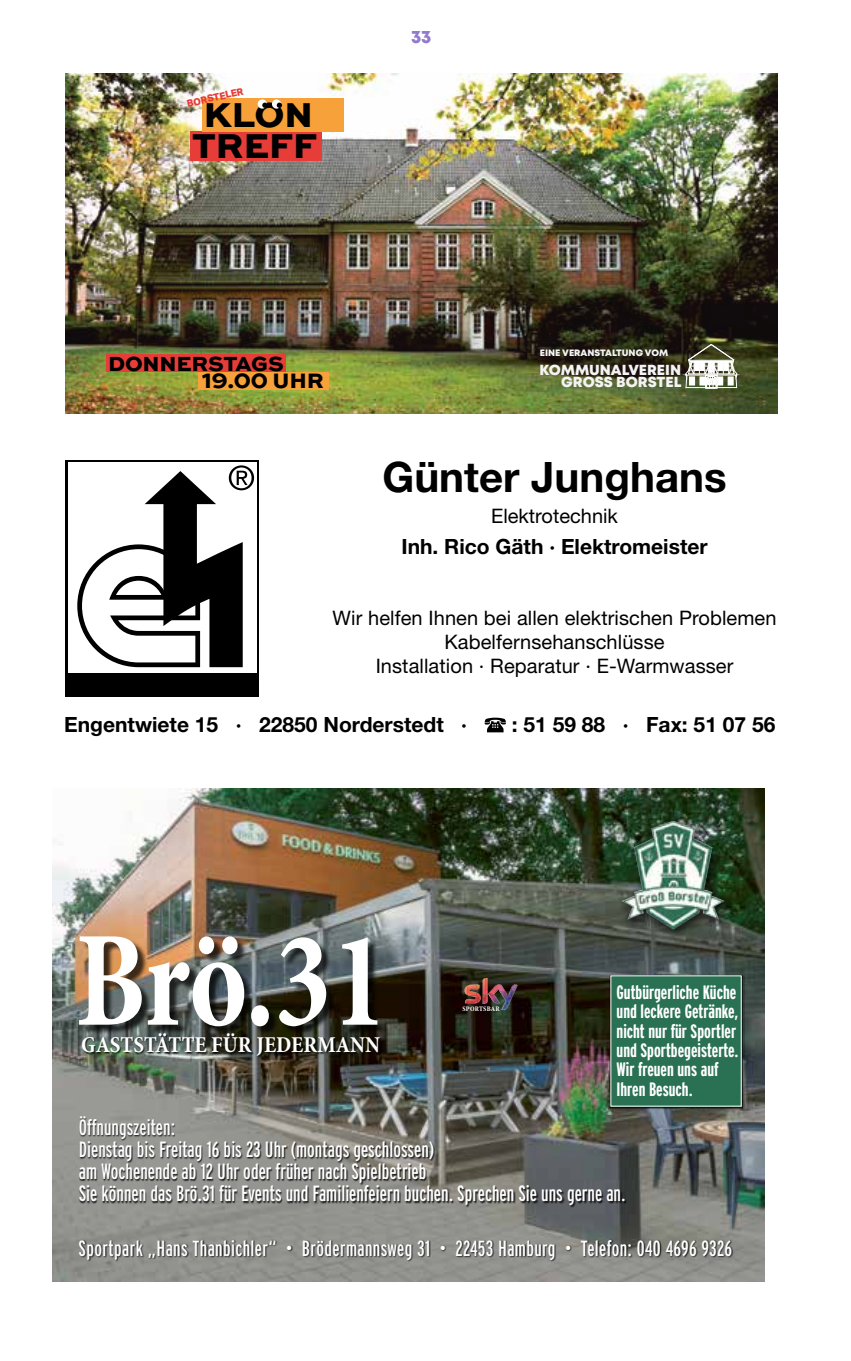
<style>
.page{position:relative;width:851px;height:1361px;background:#fff}
.page>*{position:absolute;margin:0;border:0;box-sizing:border-box;transform-origin:0 0}
.t1{font:700 condensed 137.4px "Minion Pro";color:#fff;scale:.88 1}
.t2{font:700 42px "Helvetica Neue LT";color:#000}
.t3{font:800 36.4px/31.2px "Sweet Sans Pro";letter-spacing:-.01em;color:#000;text-align:center}
.t4{font:700 condensed 22.8px "Minion Pro";color:#fff}
.t5{font:22px/22px "Interstate Compressed";color:#fff}
.t6{font:800 22px "Sweet Sans Pro";letter-spacing:-.01em;color:#000}
.t7{font:800 21.6px "Sweet Sans Pro";letter-spacing:-.01em;color:#000}
.t8{font:700 21px "Helvetica Neue LT";color:#000}
.t9{font:20px/24px "Helvetica Neue LT";letter-spacing:.005em;color:#000;text-align:center}
.t10{font:700 19.4px/19.4px "Interstate Compressed";color:#fff}
.t11{font:800 18px "Mont";color:#927acc}
.t12{font:800 14.6px/12.2px "Mont";color:#f3f3f3;text-align:right}
.t13{font:800 9.8px "Aktiv Grotesk";color:#e63d38}
.t14{font:800 9.2px "Mont";color:#f3f3f3}
.t15{font:700 condensed 7px "Minion Pro";letter-spacing:.025em;color:#fff}
</style>
<div class="page">
<img style="left:52px;top:788px;width:712px;height:493px">
<img style="left:619px;top:818px;width:113px;height:120px">
<img style="left:621px;top:821px;width:51px;height:98px">
<img style="left:609px;top:974px;width:135px;height:135px">
<div style="left:610px;top:976px;width:131px;height:130px;background:#2a7154"></div>
<img style="left:464px;top:978px;width:53px;height:33px">
<img style="left:76px;top:911px;width:324px;height:175px">
<img style="left:81px;top:1032px;width:302px;height:31px">
<img style="left:77px;top:1236px;width:657px;height:26px">
<img style="left:77px;top:1115px;width:551px;height:93px">
<svg style="left:484px;top:717px;width:22px;height:15px"></svg>
<div style="left:65px;top:460px;width:194px;height:237px;background:#000"></div>
<div style="left:68px;top:463px;width:188px;height:210px;background:#fff"></div>
<svg style="left:77px;top:465px;width:177px;height:202px"></svg>
<img style="left:65px;top:74px;width:712px;height:340px">
<div style="left:190px;top:131px;width:131px;height:30px;background:#e63d38"></div>
<div style="left:202px;top:98px;width:141px;height:33px;background:#f6a139"></div>
<svg style="left:257px;top:99px;width:10px;height:10px"></svg>
<svg style="left:272px;top:99px;width:9px;height:10px"></svg>
<svg style="left:262px;top:103px;width:5px;height:5px"></svg>
<svg style="left:277px;top:103px;width:5px;height:5px"></svg>
<div style="left:198px;top:372px;width:130px;height:18px;background:#f6a139"></div>
<div style="left:106px;top:354px;width:180px;height:18px;background:#e63d38"></div>
<svg style="left:679px;top:343px;width:64px;height:46px"></svg>
<hr style="left:685px;top:387px;width:51px;height:1px;background:#fff">
<p class="t13" style="left:186px;top:98px;width:59px;rotate:-13deg">BORSTELER</p>
<h3 class="t3" style="left:192px;top:97px;width:126px">KLON<br>TREFF</h3>
<p class="t11" style="left:411px;top:25px;width:22px">33</p>
<p class="t7" style="left:108px;top:346px;width:177px">DONNERSTAGS</p>
<p class="t6" style="left:202px;top:363px;width:123px">19.00 UHR</p>
<p class="t14" style="left:539px;top:347px;width:130px">EINE VERANSTALTUNG VOM</p>
<p class="t12" style="left:539px;top:364px;width:143px">KOMMUNALVEREIN<br>GROSS BORSTEL</p>
<h2 class="t2" style="left:382px;top:451px;width:345px">Günter Junghans</h2>
<p class="t9" style="left:491px;top:504px;width:128px">Elektrotechnik</p>
<p class="t8" style="left:401px;top:533px;width:307px">Inh. Rico Gäth · Elektromeister</p>
<p class="t9" style="left:332px;top:606px;width:445px">Wir helfen Ihnen bei allen elektrischen Problemen<br>Kabelfernsehanschlüsse<br>Installation · Reparatur · E-Warmwasser</p>
<p class="t8" style="left:64px;top:712px;width:404px">Engentwiete 15 · 22850 Norderstedt ·</p>
<p class="t8" style="left:511px;top:712px;width:265px">: 51 59 88 · Fax: 51 07 56</p>
<h1 class="t1" style="left:75px;top:886px;width:356px">Brö.31</h1>
<p class="t4" style="left:81px;top:1029px;width:300px">GASTSTÄTTE FÜR JEDERMANN</p>
<p class="t15" style="left:462px;top:1003px;width:39px">SPORTSBAR</p>
<p class="t10" style="left:616px;top:982px;width:123px">Gutbürgerliche Küche und leckere Getränke, nicht nur für Sportler und Sportbegeisterte.<br>Wir freuen uns auf<br>Ihren Besuch.</p>
<p class="t5" style="left:79px;top:1116px;width:548px">Öffnungszeiten:<br>Dienstag bis Freitag 16 bis 23 Uhr (montags geschlossen)<br>am Wochenende ab 12 Uhr oder früher nach Spielbetrieb<br>Sie können das Brö.31 für Events und Familienfeiern buchen. Sprechen Sie uns gerne an.</p>
<p class="t5" style="left:79px;top:1237px;width:654px">Sportpark „Hans Thanbichler“ • Brödermannsweg 31 • 22453 Hamburg • Telefon: 040 4696 9326</p>
</div>
